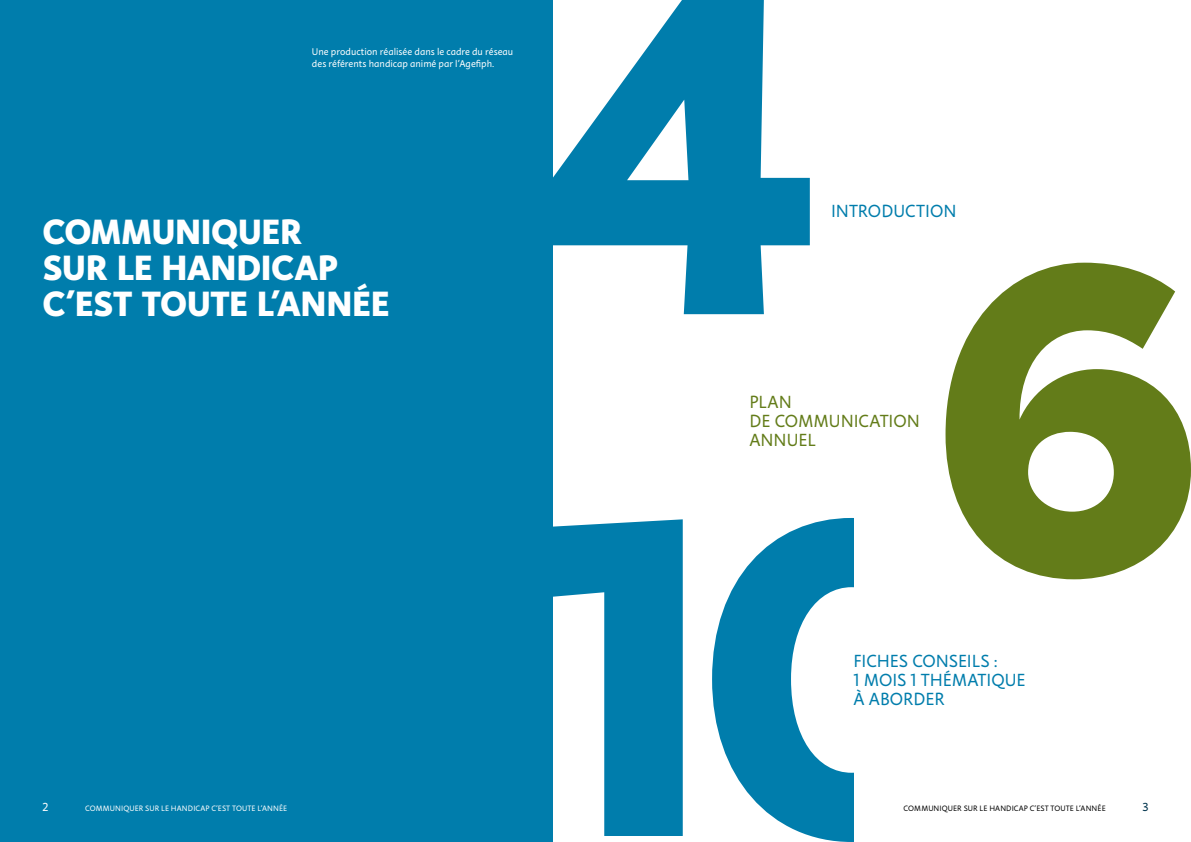
<style>
.page{position:relative;width:1191px;height:842px;background:#fff}
.page>*{position:absolute;margin:0;border:0;box-sizing:border-box;transform-origin:0 0}
.t1{font:800 36px/36px "Instant 5";letter-spacing:.005em;color:#fff}
.t2{font:18px/19px "Instant 3";letter-spacing:-.005em;color:#007dac}
.t3{font:18px/19px "Instant 3";letter-spacing:-.005em;color:#637c19}
.t4{font:12px "Instant 3";color:#fff}
.t5{font:12px "Instant 3";color:#00344d}
.t6{font:10px/12px "Instant 3";color:#fff}
.t7{font:8px "Instant 3";letter-spacing:.01em;color:#fff}
.t8{font:8px "Instant 3";letter-spacing:.01em;color:#000}
</style>
<div class="page">
<div style="left:0;top:0;width:553px;height:842px;background:#007dac"></div>
<svg style="left:553px;top:0;width:257px;height:314px;fill:#007dac"></svg>
<svg style="left:945px;top:263px;width:246px;height:316px;fill:#637c19"></svg>
<svg style="left:553px;top:518px;width:300px;height:324px;fill:#007dac"></svg>
<p class="t6" style="left:312px;top:45px;width:203px">Une production réalisée dans le cadre du réseau des référents handicap animé par l'Agefiph.</p>
<h1 class="t1" style="left:43px;top:213px;width:348px">COMMUNIQUER<br>SUR LE HANDICAP<br>C'EST TOUTE L'ANNÉE</h1>
<p class="t4" style="left:43px;top:799px;width:8px">2</p>
<p class="t7" style="left:85px;top:803px;width:204px">COMMUNIQUER SUR LE HANDICAP C'EST TOUTE L'ANNÉE</p>
<h2 class="t2" style="left:831px;top:201px;width:127px">INTRODUCTION</h2>
<h2 class="t3" style="left:749px;top:393px;width:172px">PLAN<br>DE COMMUNICATION<br>ANNUEL</h2>
<h2 class="t2" style="left:853px;top:652px;width:174px">FICHES CONSEILS :<br>1 MOIS 1 THÉMATIQUE<br>À ABORDER</h2>
<p class="t8" style="left:903px;top:803px;width:204px">COMMUNIQUER SUR LE HANDICAP C'EST TOUTE L'ANNÉE</p>
<p class="t5" style="left:1142px;top:799px;width:8px">3</p>
</div>
